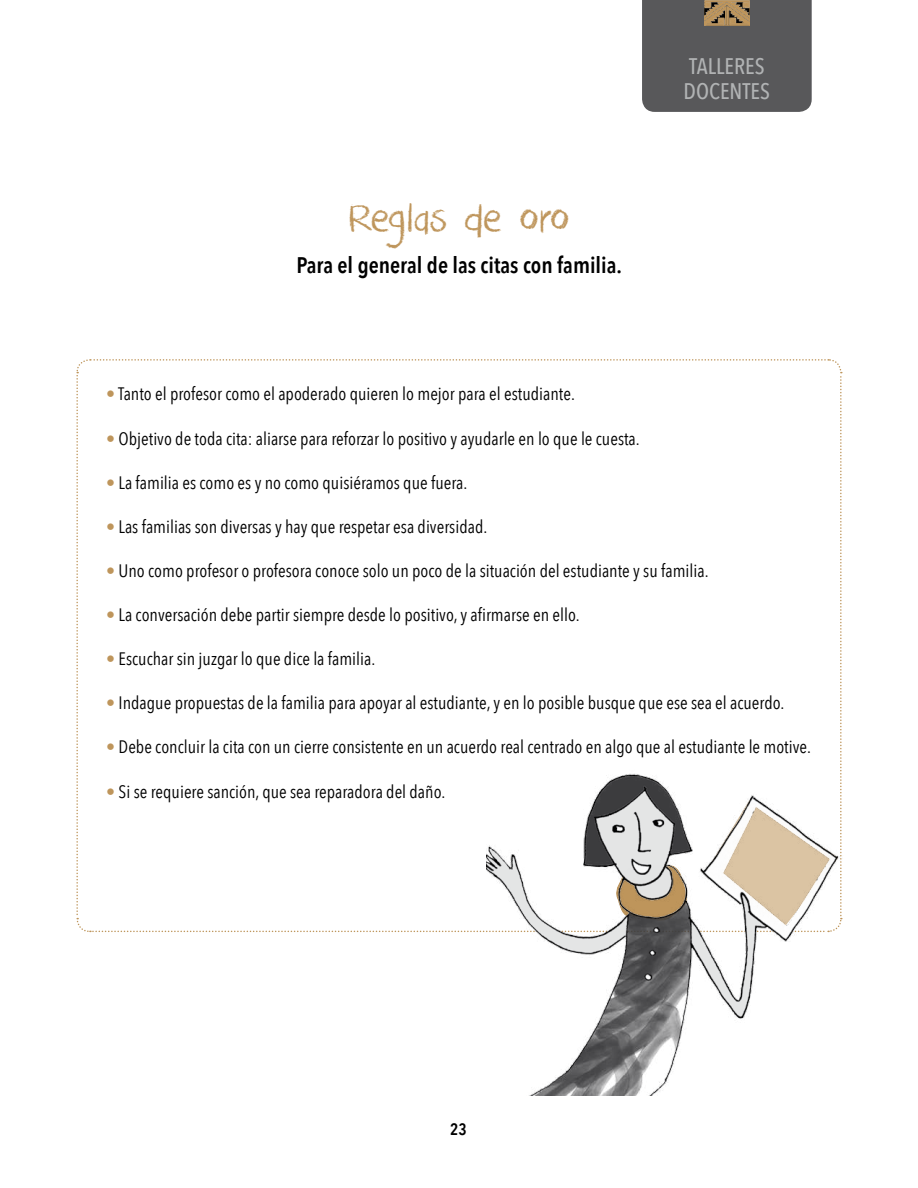
<style>
.page{position:relative;width:918px;height:1188px;background:#fff}
.page>*{position:absolute;margin:0;border:0;box-sizing:border-box;transform-origin:0 0}
.t1{font:45px "DK Crayon Crumble";color:#be955b}
.t2{font:600 22.5px "Avenir Next Condensed";color:#000}
.t3{font:500 22.5px/25.5px "Avenir Next Condensed";color:#b1b3b4}
.t4{font:18px "Avenir Next Condensed";color:#000}
.t5{font:600 16.5px "Avenir Next Condensed";color:#000}
.s1{color:#be955b}
</style>
<div class="page">
<div style="left:642px;top:0;width:170px;height:112px;background:#58585a"></div>
<svg style="left:704px;top:0;width:46px;height:25px"></svg>
<img style="left:704px;top:0;width:45px;height:16px">
<svg style="left:76px;top:359px;width:766px;height:574px"></svg>
<img style="left:486px;top:763px;width:357px;height:332px">
<h1 class="t1" style="left:348px;top:192px;width:223px">Reglas de oro</h1>
<p class="t2" style="left:297px;top:246px;width:327px">Para el general de las citas con familia.</p>
<p class="t3" style="left:684px;top:53px;width:88px">TALLERES<br>DOCENTES</p>
<p class="t4" style="left:106px;top:379px;width:470px"><span class="s1">•</span> Tanto el profesor como el apoderado quieren lo mejor para el estudiante.</p>
<p class="t4" style="left:106px;top:423px;width:535px"><span class="s1">•</span> Objetivo de toda cita: aliarse para reforzar lo positivo y ayudarle en lo que le cuesta.</p>
<p class="t4" style="left:106px;top:467px;width:363px"><span class="s1">•</span> La familia es como es y no como quisiéramos que fuera.</p>
<p class="t4" style="left:106px;top:511px;width:383px"><span class="s1">•</span> Las familias son diversas y hay que respetar esa diversidad.</p>
<p class="t4" style="left:106px;top:555px;width:604px"><span class="s1">•</span> Uno como profesor o profesora conoce solo un poco de la situación del estudiante y su familia.</p>
<p class="t4" style="left:106px;top:599px;width:475px"><span class="s1">•</span> La conversación debe partir siempre desde lo positivo, y afirmarse en ello.</p>
<p class="t4" style="left:106px;top:643px;width:271px"><span class="s1">•</span> Escuchar sin juzgar lo que dice la familia.</p>
<p class="t4" style="left:106px;top:687px;width:680px"><span class="s1">•</span> Indague propuestas de la familia para apoyar al estudiante, y en lo posible busque que ese sea el acuerdo.</p>
<p class="t4" style="left:106px;top:732px;width:706px"><span class="s1">•</span> Debe concluir la cita con un cierre consistente en un acuerdo real centrado en algo que al estudiante le motive.</p>
<p class="t4" style="left:106px;top:777px;width:341px"><span class="s1">•</span> Si se requiere sanción, que sea reparadora del daño.</p>
<p class="t5" style="left:450px;top:1115px;width:18px">23</p>
</div>
